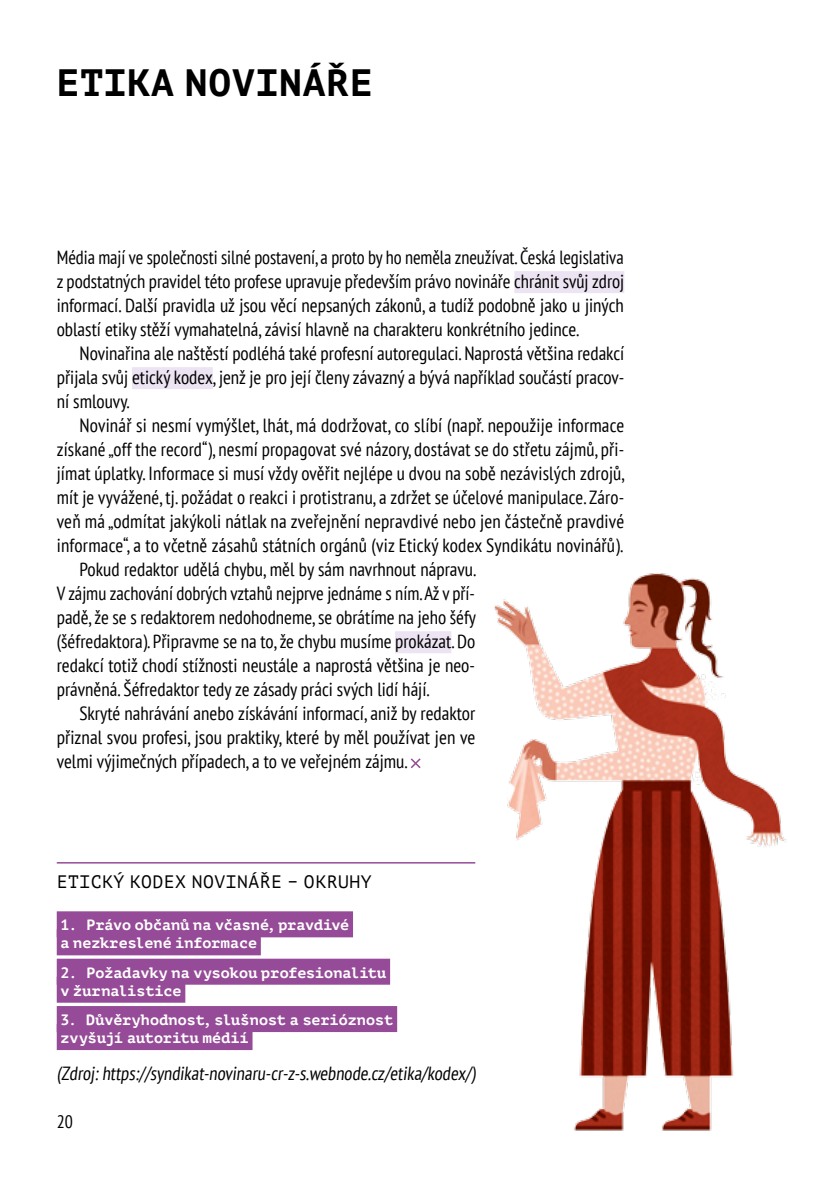
<style>
.page{position:relative;width:840px;height:1191px;background:#fff}
.page>*{position:absolute;margin:0;border:0;box-sizing:border-box;transform-origin:0 0}
.t1{font:700 38px "PT Mono";letter-spacing:.02em;color:#000}
.t2{font:condensed 19px/24px "PT Sans";color:#000;text-align:justify}
.t3{font:condensed 19px/24px "PT Sans";color:#000;text-align:justify;scale:.96 1}
.t4{font:18px "PT Mono";letter-spacing:.03em;color:#000}
.t5{font:condensed 18px "PT Sans";color:#000}
.t6{font:700 15px/18px "PT Mono";letter-spacing:.005em;color:#fff}
</style>
<div class="page">
<div style="left:57px;top:911px;width:296px;height:26px;background:#954b97"></div>
<div style="left:57px;top:929px;width:204px;height:26px;background:#954b97"></div>
<div style="left:57px;top:958px;width:333px;height:26px;background:#954b97"></div>
<div style="left:57px;top:976px;width:128px;height:26px;background:#954b97"></div>
<div style="left:57px;top:1006px;width:340px;height:26px;background:#954b97"></div>
<div style="left:57px;top:1024px;width:195px;height:26px;background:#954b97"></div>
<div style="left:514px;top:271px;width:110px;height:22px;background:#ede4f3"></div>
<div style="left:132px;top:367px;width:81px;height:22px;background:#ede4f3"></div>
<div style="left:395px;top:631px;width:56px;height:22px;background:#ede4f3"></div>
<svg style="left:410px;top:758px;width:11px;height:11px"></svg>
<hr style="left:57px;top:862px;width:418px;height:1px;background:#954b97">
<img style="left:475px;top:573px;width:311px;height:558px">
<h1 class="t1" style="left:57px;top:60px;width:317px">ETIKA NOVINÁŘE</h1>
<p class="t3" style="left:57px;top:245px;width:592px">Média mají ve společnosti silné postavení, a proto by ho neměla zneužívat. Česká legislativa z podstatných pravidel této profese upravuje především právo novináře chránit svůj zdroj informací. Další pravidla už jsou věcí nepsaných zákonů, a tudíž podobně jako u jiných oblastí etiky stěží vymahatelná, závisí hlavně na charakteru konkrétního jedince.</p>
<p class="t2" style="left:57px;top:341px;width:568px;text-indent:23px">Novinařina ale naštěstí podléhá také profesní autoregulaci. Naprostá většina redakcí přijala svůj etický kodex, jenž je pro její členy závazný a bývá například součástí pracov&shy;ní smlouvy.</p>
<p class="t2" style="left:79px;top:413px;width:546px">Novinář si nesmí vymýšlet, lhát, má dodržovat, co slíbí (např. nepoužije informace</p>
<p class="t2" style="left:57px;top:437px;width:568px">získané „off the record“), nesmí propagovat své názory, dostávat se do střetu zájmů, při-</p>
<p class="t2" style="left:57px;top:461px;width:569px">jímat úplatky. Informace si musí vždy ověřit nejlépe u dvou na sobě nezávislých zdrojů,</p>
<p class="t2" style="left:57px;top:485px;width:568px">mít je vyvážené, tj. požádat o reakci i protistranu, a zdržet se účelové manipulace. Záro-</p>
<p class="t2" style="left:57px;top:509px;width:568px">veň má „odmítat jakýkoli nátlak na zveřejnění nepravdivé nebo jen částečně pravdivé</p>
<p class="t2" style="left:57px;top:533px;width:568px">informace“, a to včetně zásahů státních orgánů (viz Etický kodex Syndikátu novinářů).</p>
<p class="t2" style="left:79px;top:557px;width:398px">Pokud redaktor udělá chybu, měl by sám navrhnout nápravu.</p>
<p class="t2" style="left:57px;top:581px;width:419px">V zájmu zachování dobrých vztahů nejprve jednáme s ním. Až v pří-</p>
<p class="t2" style="left:57px;top:605px;width:420px">padě, že se s redaktorem nedohodneme, se obrátíme na jeho šéfy</p>
<p class="t2" style="left:57px;top:629px;width:420px">(šéfredaktora). Připravme se na to, že chybu musíme prokázat. Do</p>
<p class="t2" style="left:57px;top:653px;width:419px">redakcí totiž chodí stížnosti neustále a naprostá většina je neo-</p>
<p class="t2" style="left:57px;top:677px;width:374px">právněná. Šéfredaktor tedy ze zásady práci svých lidí hájí.</p>
<p class="t2" style="left:79px;top:701px;width:397px">Skryté nahrávání anebo získávání informací, aniž by redaktor</p>
<p class="t2" style="left:57px;top:725px;width:420px">přiznal svou profesi, jsou praktiky, které by měl používat jen ve</p>
<p class="t2" style="left:57px;top:749px;width:352px">velmi výjimečných případech, a to ve veřejném zájmu.</p>
<p class="t4" style="left:57px;top:872px;width:316px">ETICKÝ KODEX NOVINÁŘE – OKRUHY</p>
<p class="t6" style="left:60px;top:916px;width:290px">1. Právo občanů na včasné, pravdivé a nezkreslené informace</p>
<p class="t6" style="left:60px;top:963px;width:327px">2. Požadavky na vysokou profesionalitu v žurnalistice</p>
<p class="t6" style="left:60px;top:1010px;width:334px">3. Důvěryhodnost, slušnost a serióznost zvyšují autoritu médií</p>
<p class="t2" style="left:57px;top:1061px;width:422px">(Zdroj:https://syndikat-novinaru-cr-z-s.webnode.cz/etika/kodex/)</p>
<p class="t5" style="left:57px;top:1110px;width:18px">20</p>
</div>
